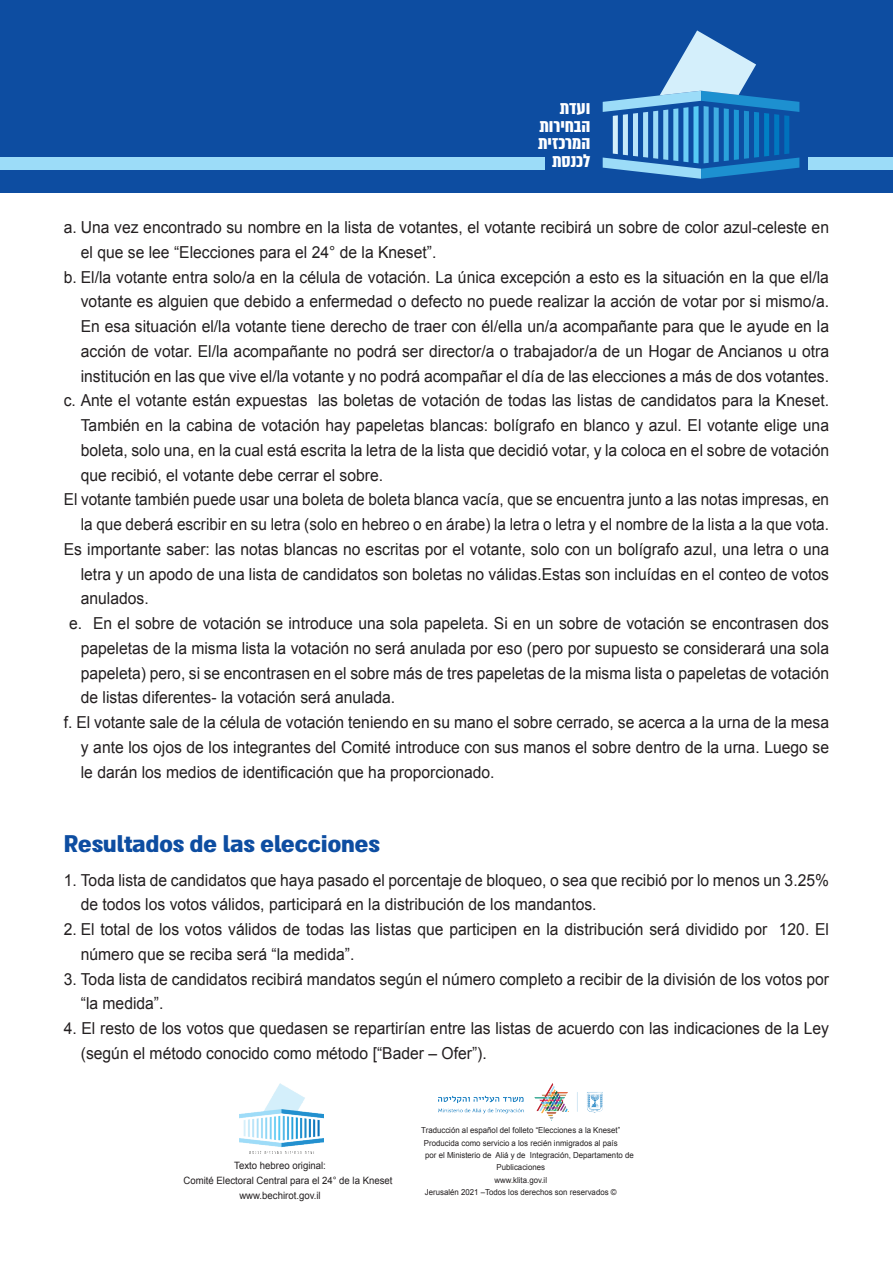
<style>
.page{position:relative;width:893px;height:1263px;background:#fff}
.page>*{position:absolute;margin:0;border:0;box-sizing:border-box;transform-origin:0 0}
.t1{font:900 27px "Almoni DLAAA";color:#0d4da1}
.t2{font:700 21.15px/17.5px "Almoni Tzar DL Bold AAA";color:#fff;text-align:right}
.t3{font:16.5px/24.8px "Arial";color:#231f20;scale:.95 1}
.t4{font:16.5px "Arial";color:#231f20;scale:.93 1}
.t5{font:10.05px "Arial";color:#231f20;scale:.95 1}
.t6{font:8.25px/12.5px "Arial";color:#231f20;text-align:center;scale:.95 1}
</style>
<div class="page">
<div style="left:0;top:0;width:893px;height:193px;background:#0d4da1"></div>
<svg style="left:603px;top:30px;width:196px;height:149px"></svg>
<div style="left:0;top:157px;width:544px;height:13px;background:#9cdcf8"></div>
<div style="left:809px;top:157px;width:84px;height:13px;background:#9cdcf8"></div>
<img style="left:439px;top:1083px;width:164px;height:38px">
<img style="left:239px;top:1083px;width:85px;height:71px">
<p class="t2" style="left:538px;top:99px;width:54px">ועדת<br>הבחירות<br>המרכזית<br>לכנסת</p>
<p class="t3" style="left:64px;top:215px;width:807px">.a Una vez encontrado su nombre en la lista de votantes, el votante recibirá un sobre de color azul-celeste en</p>
<p class="t3" style="left:81px;top:240px;width:376px">el que se lee “Elecciones para el 24° de la Kneset .“</p>
<p class="t3" style="left:64px;top:265px;width:807px">.b El l a/ votante entra solo a/ en la célula de votación. La única excepción a esto es la situación en la que el l a/</p>
<p class="t3" style="left:81px;top:289px;width:789px">votante es alguien que debido a enfermedad o defecto no puede realizar la acción de votar por si mismo .a/</p>
<p class="t3" style="left:81px;top:314px;width:789px">En esa situación el l a/ votante tiene derecho de traer con él/ella un a/ acompañante para que le ayude en la</p>
<p class="t3" style="left:81px;top:339px;width:789px">acción de votar. El l a/ acompañante no podrá ser director oa/ trabajador a/ de un Hogar de Ancianos u otra</p>
<p class="t3" style="left:81px;top:364px;width:789px">institución en las que vive el l a/ votante y no podrá acompañar el día de las elecciones a más de dos votantes.</p>
<p class="t3" style="left:318px;top:388px;width:539px">las boletas de votación de todas las listas de candidatos para la Kneset.</p>
<p class="t3" style="left:64px;top:388px;width:258px">.c Ante el votante están expuestas</p>
<p class="t3" style="left:81px;top:413px;width:789px">También en la cabina de votación hay papeletas blancas: bolígrafo en blanco y azul. El votante elige una</p>
<p class="t3" style="left:81px;top:438px;width:789px">boleta, solo una, en la cual está escrita la letra de la lista que decidió votar lay, coloca en el sobre de votación</p>
<p class="t3" style="left:81px;top:463px;width:320px">que recibió, el votante debe cerrar el sobre.</p>
<p class="t4" style="left:64px;top:489px;width:824px">El votante también puede usar una boleta de boleta blanca vacía, que se encuentra junto a las notas impresas, en</p>
<p class="t4" style="left:81px;top:514px;width:806px">la que deberá escribir en su letra (solo en hebreo o en árabe) la letra o letra y el nombre de la lista laa que vota.</p>
<p class="t3" style="left:64px;top:537px;width:807px">Es importante saber: las notas blancas no escritas por el votante, solo con un bolígrafo azul, una letra o una</p>
<p class="t3" style="left:81px;top:562px;width:789px">letra y un apodo de una lista de candidatos son boletas no válidas.Estas son incluídas en el conteo de votos</p>
<p class="t3" style="left:81px;top:586px;width:73px">anulados.</p>
<p class="t3" style="left:93px;top:611px;width:776px">En el sobre de votación se introduce una sola papeleta. Si en un sobre de votación se encontrasen dos</p>
<p class="t3" style="left:69px;top:611px;width:15px">.e</p>
<p class="t3" style="left:81px;top:636px;width:789px">papeletas de la misma lista la votación no será anulada por eso (pero por supuesto se considerará una sola</p>
<p class="t3" style="left:81px;top:661px;width:789px">papeleta) pero, si se encontrasen en el sobre más de tres papeletas de la misma lista o papeletas de votación</p>
<p class="t3" style="left:81px;top:685px;width:333px">de listas diferentes la- votación será anulada.</p>
<p class="t3" style="left:64px;top:710px;width:807px">.f El votante sale de la célula de votación teniendo en su mano el sobre cerrado, se acerca laa urna de la mesa</p>
<p class="t3" style="left:81px;top:735px;width:789px">y ante los ojos de los integrantes del Comité introduce con sus manos el sobre dentro de la urna. Luego se</p>
<p class="t3" style="left:81px;top:760px;width:437px">le darán los medios de identificación que ha proporcionado.</p>
<h1 class="t1" style="left:64px;top:829px;width:318px">Resultados de las elecciones</h1>
<p class="t3" style="left:64px;top:868px;width:807px">1. Toda lista de candidatos que haya pasado el porcentaje de bloqueo o, sea que recibió por lo menos un 3.25%</p>
<p class="t3" style="left:81px;top:892px;width:544px">de todos los votos válidos, participará en la distribución de los mandantos.</p>
<p class="t3" style="left:779px;top:917px;width:54px">120. El</p>
<p class="t3" style="left:81px;top:917px;width:724px;text-indent:-17px">2. El total de los votos válidos de todas las listas que participen en la distribución será dividido por número que se reciba será “la medida .“</p>
<p class="t3" style="left:81px;top:967px;width:789px;text-indent:-17px">3. Toda lista de candidatos recibirá mandatos según el número completo a recibir de la división de los votos por l a“ medida .“</p>
<p class="t3" style="left:81px;top:1016px;width:789px;text-indent:-17px">4. El resto de los votos que quedasen se repartirían entre las listas de acuerdo con las indicaciones de la Ley (según el método conocido como método [“Bader – Ofer .(“</p>
<p class="t5" style="left:234px;top:1158px;width:98px">Texto hebreo original:</p>
<p class="t5" style="left:183px;top:1174px;width:222px">Comité Electoral Central para el 24° de la Kneset</p>
<p class="t5" style="left:239px;top:1189px;width:87px">www.bechirot.gov i l.</p>
<p class="t6" style="left:421px;top:1124px;width:211px">Traducción al español del folleto “Elecciones laa Kneset“</p>
<p class="t6" style="left:424px;top:1136px;width:205px">Producida como servicio a los recién inmigrados al país</p>
<p class="t6" style="left:530px;top:1149px;width:111px">Integración, Departamento de</p>
<p class="t6" style="left:495px;top:1149px;width:33px">Aliá y de</p>
<p class="t6" style="left:425px;top:1149px;width:71px">por el Ministerio de</p>
<p class="t6" style="left:425px;top:1161px;width:203px">Publicaciones<br>www.klita.gov i l.<br>Jerusalén 2021 –Todos los derechos son reservados ©</p>
</div>
